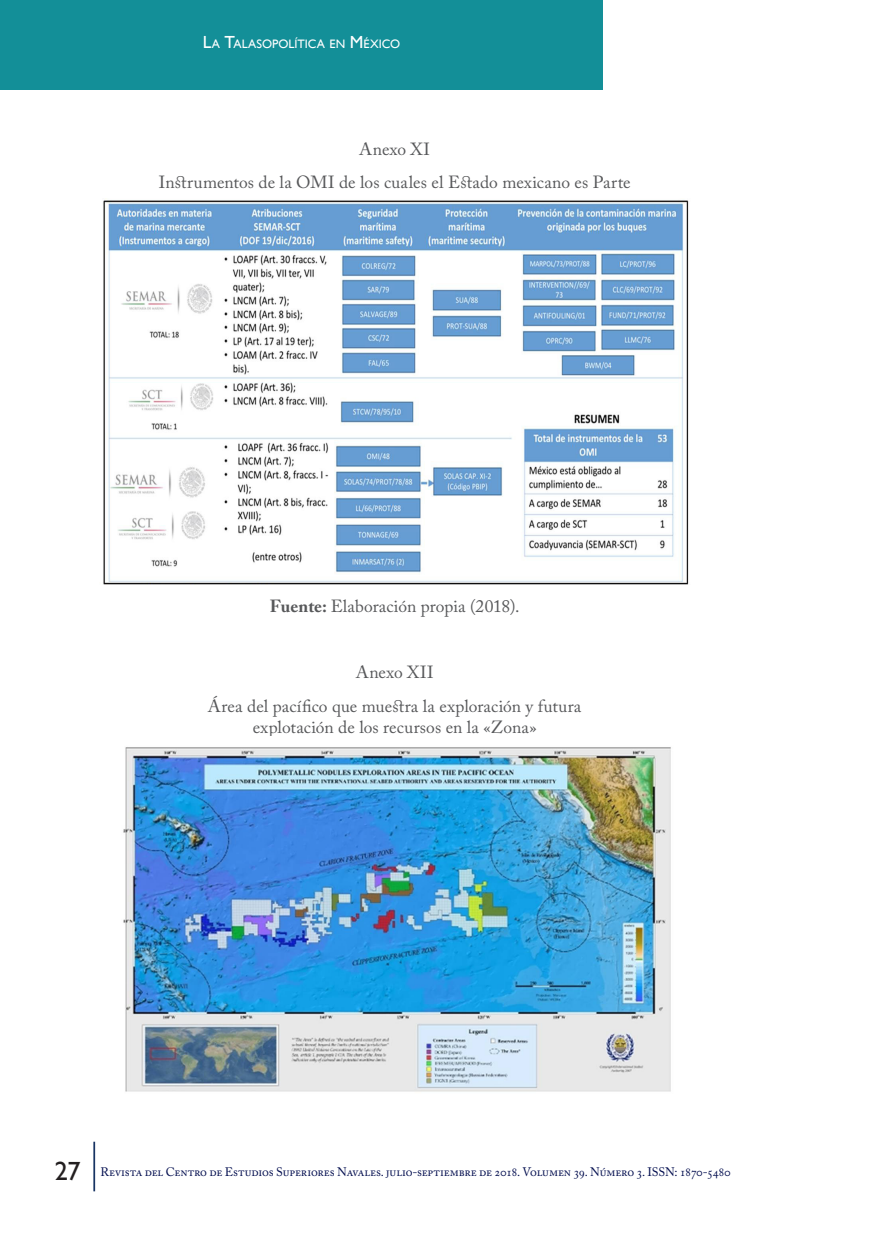
<style>
.page{position:relative;width:893px;height:1241px;background:#fff}
.page>*{position:absolute;margin:0;border:0;box-sizing:border-box;transform-origin:0 0}
._11_Pie_de_foto{font:17.5px/21px "Adobe Caslon Pro";letter-spacing:.005em;color:#57585a;text-align:center}
.t1{font:12.25px "Adobe Caslon Pro";letter-spacing:-.015em;color:#030e4f}
.t2{font:12.25px "Gill Sans";color:#fff}
.s1{font-size:17.5px}
.s2{font-weight:700}
.s3{font-family:"Gill Sans";font-size:26.25px;color:#231f20}
</style>
<div class="page">
<hr style="left:93px;top:1141px;width:2px;height:50px;background:#183463">
<div style="left:0;top:0;width:603px;height:89px;background:#138f98"></div>
<img style="left:103px;top:198px;width:586px;height:386px">
<img style="left:123px;top:747px;width:548px;height:345px">
<p class="t2" style="left:203px;top:37px;width:199px"><span class="s1">L</span>A <span class="s1">T</span>ALASOPOLÍTICA EN <span class="s1">M</span>ÉXICO</p>
<p class="_11_Pie_de_foto" style="left:359px;top:138px;width:72px">Anexo XI</p>
<p class="_11_Pie_de_foto" style="left:159px;top:171px;width:473px">Instrumentos de la OMI de los cuales el Estado mexicano es Parte</p>
<p class="_11_Pie_de_foto" style="left:270px;top:595px;width:251px"><span class="s2">Fuente:</span> Elaboración propia (2018).</p>
<p class="_11_Pie_de_foto" style="left:356px;top:661px;width:79px">Anexo XII</p>
<p class="_11_Pie_de_foto" style="left:208px;top:695px;width:375px">Área del pacífico que muestra la exploración y futura explotación de los recursos en la «Zona»</p>
<p class="t1" style="left:47px;top:1163px;width:685px"><sup>27</sup><span class="s3">27</span> Revista del Centro de Estudios Superiores Navales. julio-septiembre de 2018. Volumen 39. Número 3. ISSN: 1870-5480</p>
</div>
